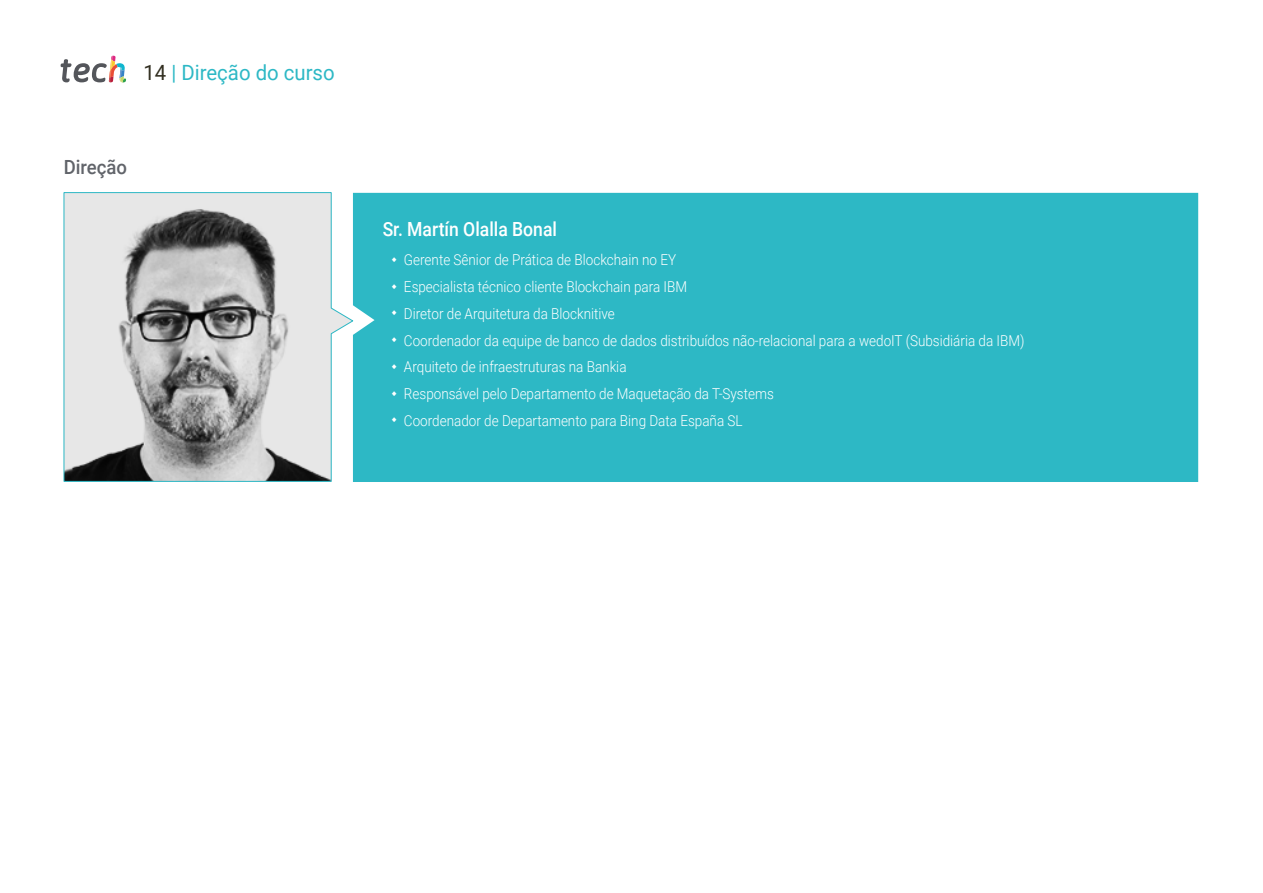
<style>
.page{position:relative;width:1263px;height:893px;background:#fff}
.page>*{position:absolute;margin:0;border:0;box-sizing:border-box;transform-origin:0 0}
.t1{font:21px "Roboto";color:#2db8c5}
.t2{font:500 19.5px "Roboto";color:#fff;scale:.9 1}
.t3{font:500 19.5px "Roboto";color:#61646a;scale:.95 1}
.t4{font:300 15px/26.7px "Roboto";color:#fff;scale:.9 1}
.s1{color:#312e20}
</style>
<div class="page">
<svg style="left:61px;top:56px;width:65px;height:27px"></svg>
<div style="left:353px;top:193px;width:845px;height:289px;background:#2db8c5"></div>
<svg style="left:64px;top:192px;width:289px;height:290px;background:#bcbebe"></svg>
<svg style="left:392px;top:257px;width:5px;height:5px"></svg>
<svg style="left:392px;top:284px;width:5px;height:5px"></svg>
<svg style="left:392px;top:310px;width:5px;height:5px"></svg>
<svg style="left:392px;top:337px;width:5px;height:5px"></svg>
<svg style="left:392px;top:364px;width:5px;height:5px"></svg>
<svg style="left:392px;top:391px;width:5px;height:5px"></svg>
<svg style="left:392px;top:417px;width:5px;height:5px"></svg>
<h1 class="t1" style="left:144px;top:57px;width:193px"><span class="s1">14</span> | Direção do curso</h1>
<h2 class="t3" style="left:64px;top:153px;width:68px">Direção</h2>
<h2 class="t2" style="left:383px;top:215px;width:195px">Sr. Martín Olalla Bonal</h2>
<p class="t4" style="left:404px;top:246px;width:691px">Gerente Sênior de Prática de Blockchain no EY<br>Especialista técnico cliente Blockchain para IBM<br>Diretor de Arquitetura da Blocknitive<br>Coordenador da equipe de banco de dados distribuídos não-relacional para a wedoIT (Subsidiária da IBM)<br>Arquiteto de infraestruturas na Bankia<br>Responsável pelo Departamento de Maquetação da T-Systems<br>Coordenador de Departamento para Bing Data España SL</p>
</div>
